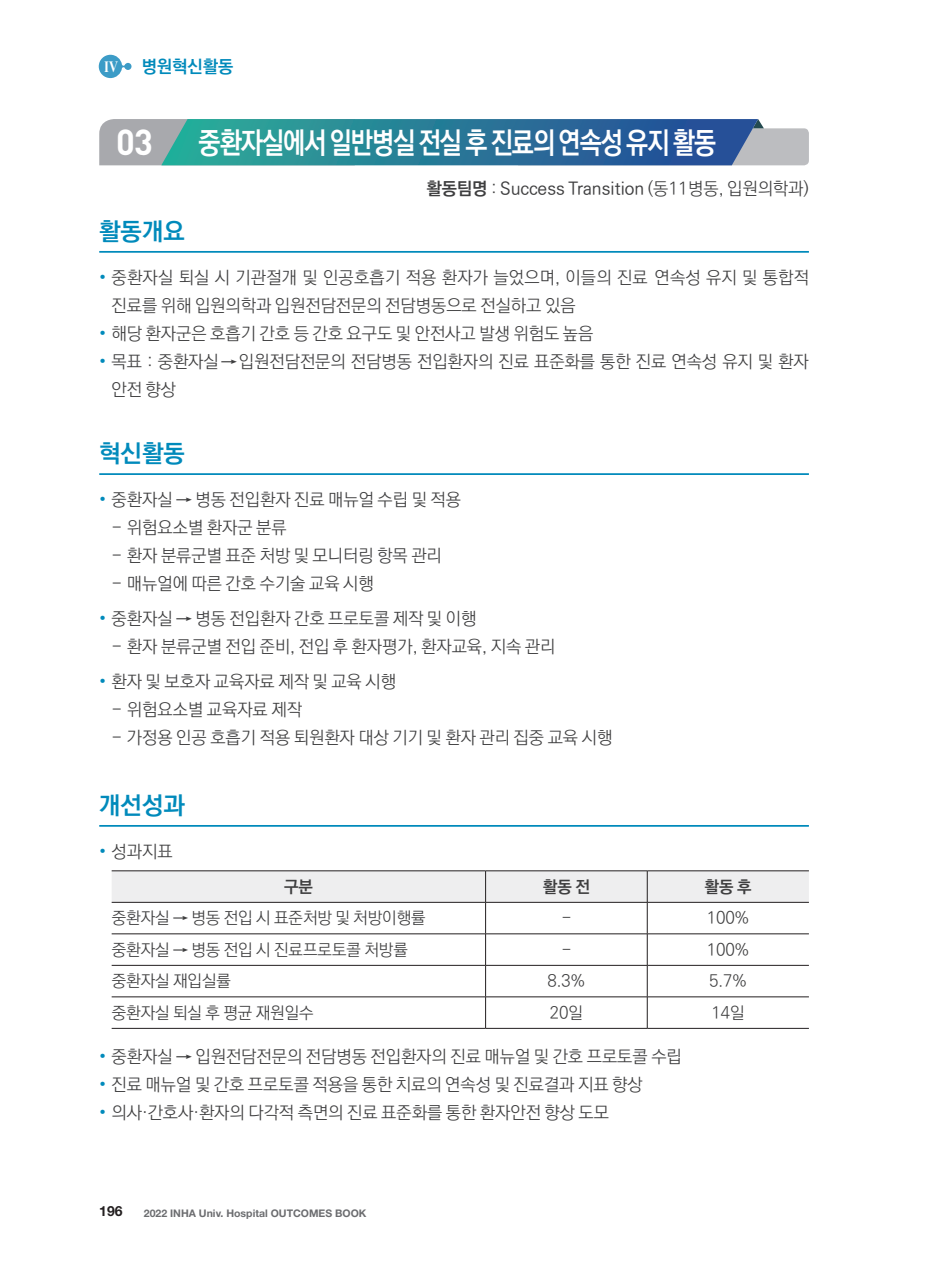
<style>
.page{position:relative;width:933px;height:1265px;background:#fff}
.page>*{position:absolute;margin:0;border:0;box-sizing:border-box;transform-origin:0 0}
.t1{font:700 35.7px "DIN Pro";color:#fff}
.t2{font:700 29.75px "Ko Pub World Dotum";letter-spacing:-.035em;color:#fff;scale:.85 1}
.t3{font:700 24.5px "Ko Pub World Dotum";color:#008abb}
.t4{font:300 17.5px/28px "Ko Pub World Dotum";color:#3e3e3f}
.t5{font:500 17.5px "Ko Pub World Dotum";color:#3e3e3f}
.t6{font:700 17.5px "Ko Pub World Dotum";color:#008abb}
.t7{font:300 16.62px "Ko Pub World Dotum";color:#3e3e3f}
.t8{font:700 16.62px "Ko Pub World Dotum";color:#3e3e3f}
.t9{font:700 15.75px "Times New Roman";color:#fff;scale:.8 1}
.t10{font:700 14px "Helvetica Neue";color:#231f20}
.t11{font:700 10.5px "Helvetica Neue";color:#6c6d70}
.s1{font-weight:700}
.s2{font-weight:300}
.s3{color:#008abb}
.s4{font-weight:500}
</style>
<div class="page">
<svg style="left:99px;top:55px;width:32px;height:23px"></svg>
<svg style="left:99px;top:119px;width:710px;height:46px;background:#43859e"></svg>
<hr style="left:99px;top:251px;width:710px;height:2px;background:#008abb">
<hr style="left:99px;top:473px;width:710px;height:2px;background:#008abb">
<hr style="left:99px;top:825px;width:710px;height:2px;background:#008abb">
<div style="left:112px;top:872px;width:697px;height:30px;background:#eeeeef"></div>
<hr style="left:112px;top:871px;width:373px;height:1px;background:#231f20">
<hr style="left:485px;top:871px;width:162px;height:1px;background:#231f20">
<hr style="left:485px;top:871px;width:1px;height:31px;background:#231f20">
<hr style="left:647px;top:871px;width:162px;height:1px;background:#231f20">
<hr style="left:647px;top:871px;width:1px;height:31px;background:#231f20">
<hr style="left:112px;top:902px;width:373px;height:1px;background:#231f20">
<hr style="left:485px;top:902px;width:162px;height:1px;background:#231f20">
<hr style="left:485px;top:903px;width:1px;height:31px;background:#231f20">
<hr style="left:647px;top:902px;width:162px;height:1px;background:#231f20">
<hr style="left:647px;top:903px;width:1px;height:31px;background:#231f20">
<hr style="left:112px;top:934px;width:373px;height:1px;background:#231f20">
<hr style="left:485px;top:934px;width:162px;height:1px;background:#231f20">
<hr style="left:485px;top:934px;width:1px;height:31px;background:#231f20">
<hr style="left:647px;top:934px;width:162px;height:1px;background:#231f20">
<hr style="left:647px;top:934px;width:1px;height:31px;background:#231f20">
<hr style="left:112px;top:965px;width:373px;height:1px;background:#231f20">
<hr style="left:485px;top:965px;width:162px;height:1px;background:#231f20">
<hr style="left:485px;top:966px;width:1px;height:31px;background:#231f20">
<hr style="left:647px;top:965px;width:162px;height:1px;background:#231f20">
<hr style="left:647px;top:966px;width:1px;height:31px;background:#231f20">
<hr style="left:112px;top:997px;width:373px;height:1px;background:#231f20">
<hr style="left:485px;top:997px;width:162px;height:1px;background:#231f20">
<hr style="left:485px;top:997px;width:1px;height:31px;background:#231f20">
<hr style="left:647px;top:997px;width:162px;height:1px;background:#231f20">
<hr style="left:647px;top:997px;width:1px;height:31px;background:#231f20">
<hr style="left:112px;top:1028px;width:373px;height:1px;background:#231f20">
<hr style="left:485px;top:1028px;width:162px;height:1px;background:#231f20">
<hr style="left:647px;top:1028px;width:162px;height:1px;background:#231f20">
<p class="t9" style="left:104px;top:55px;width:19px">Ⅳ</p>
<p class="t6" style="left:142px;top:54px;width:93px">병원혁신활동</p>
<h1 class="t1" style="left:116px;top:118px;width:38px">03</h1>
<h2 class="t2" style="left:198px;top:121px;width:610px">중환자실에서 일반병실 전실 후 진료의 연속성 유지 활동</h2>
<p class="t5" style="left:426px;top:176px;width:384px"><span class="s1">활동팀명</span> <span class="s2">:</span> Success Transition <span class="s2">(동11병동, 입원의학과)</span></p>
<h3 class="t3" style="left:99px;top:213px;width:87px">활동개요</h3>
<p class="t4" style="left:112px;top:264px;width:699px;text-indent:-12px"><span class="s3">•</span> 중환자실 퇴실 시 기관절개 및 인공호흡기 적용 환자가 늘었으며, 이들의 진료 연속성 유지 및 통합적 진료를 위해 입원의학과 입원전담전문의 전담병동으로 전실하고 있음</p>
<p class="t4" style="left:99px;top:320px;width:495px"><span class="s3">•</span> 해당 환자군은 호흡기 간호 등 간호 요구도 및 안전사고 발생 위험도 높음</p>
<p class="t4" style="left:112px;top:348px;width:698px;text-indent:-12px"><span class="s3">•</span> 목표 : 중환자실→입원전담전문의 전담병동 전입환자의 진료 표준화를 통한 진료 연속성 유지 및 환자 안전 향상</p>
<h3 class="t3" style="left:99px;top:436px;width:87px">혁신활동</h3>
<p class="t4" style="left:99px;top:486px;width:363px"><span class="s3">•</span> 중환자실 → 병동 전입환자 진료 매뉴얼 수립 및 적용</p>
<p class="t4" style="left:112px;top:514px;width:176px">- 위험요소별 환자군 분류</p>
<p class="t4" style="left:112px;top:542px;width:332px">- 환자 분류군별 표준 처방 및 모니터링 항목 관리</p>
<p class="t4" style="left:112px;top:570px;width:263px">- 매뉴얼에 따른 간호 수기술 교육 시행</p>
<p class="t4" style="left:99px;top:605px;width:378px"><span class="s3">•</span> 중환자실 → 병동 전입환자 간호 프로토콜 제작 및 이행</p>
<p class="t4" style="left:112px;top:633px;width:445px">- 환자 분류군별 전입 준비, 전입 후 환자평가, 환자교육, 지속 관리</p>
<p class="t4" style="left:99px;top:668px;width:298px"><span class="s3">•</span> 환자 및 보호자 교육자료 제작 및 교육 시행</p>
<p class="t4" style="left:112px;top:696px;width:192px">- 위험요소별 교육자료 제작</p>
<p class="t4" style="left:112px;top:724px;width:502px">- 가정용 인공 호흡기 적용 퇴원환자 대상 기기 및 환자 관리 집중 교육 시행</p>
<h3 class="t3" style="left:99px;top:787px;width:87px">개선성과</h3>
<p class="t4" style="left:99px;top:838px;width:75px"><span class="s3">•</span> 성과지표</p>
<p class="t8" style="left:284px;top:875px;width:30px">구분</p>
<p class="t8" style="left:543px;top:875px;width:48px">활동 전</p>
<p class="t8" style="left:704px;top:875px;width:48px">활동 후</p>
<p class="t7" style="left:112px;top:907px;width:316px">중환자실 → 병동 전입 시 표준처방 및 처방이행률</p>
<p class="t7" style="left:561px;top:907px;width:11px">-</p>
<p class="t7" style="left:706px;top:907px;width:44px">100%</p>
<p class="t7" style="left:112px;top:938px;width:298px">중환자실 → 병동 전입 시 진료프로토콜 처방률</p>
<p class="t7" style="left:561px;top:938px;width:11px">-</p>
<p class="t7" style="left:706px;top:938px;width:44px">100%</p>
<p class="t7" style="left:112px;top:970px;width:121px">중환자실 재입실률</p>
<p class="t7" style="left:547px;top:970px;width:39px">8.3%</p>
<p class="t7" style="left:709px;top:970px;width:39px">5.7%</p>
<p class="t7" style="left:112px;top:1001px;width:203px">중환자실 퇴실 후 평균 재원일수</p>
<p class="t7" style="left:550px;top:1001px;width:35px">20일</p>
<p class="t7" style="left:711px;top:1001px;width:35px">14일</p>
<p class="t4" style="left:99px;top:1043px;width:584px"><span class="s3">•</span> 중환자실 → 입원전담전문의 전담병동 전입환자의 진료 매뉴얼 및 간호 프로토콜 수립</p>
<p class="t4" style="left:99px;top:1071px;width:545px"><span class="s3">•</span> 진료 매뉴얼 및 간호 프로토콜 적용을 통한 치료의 연속성 및 진료결과 지표 향상</p>
<p class="t4" style="left:99px;top:1099px;width:511px"><span class="s3">•</span> 의사<span class="s4">·</span>간호사<span class="s4">·</span>환자의 다각적 측면의 진료 표준화를 통한 환자안전 향상 도모</p>
<p class="t10" style="left:99px;top:1203px;width:25px">196</p>
<p class="t11" style="left:144px;top:1207px;width:224px">2022 INHA Univ. Hospital OUTCOMES BOOK</p>
</div>
